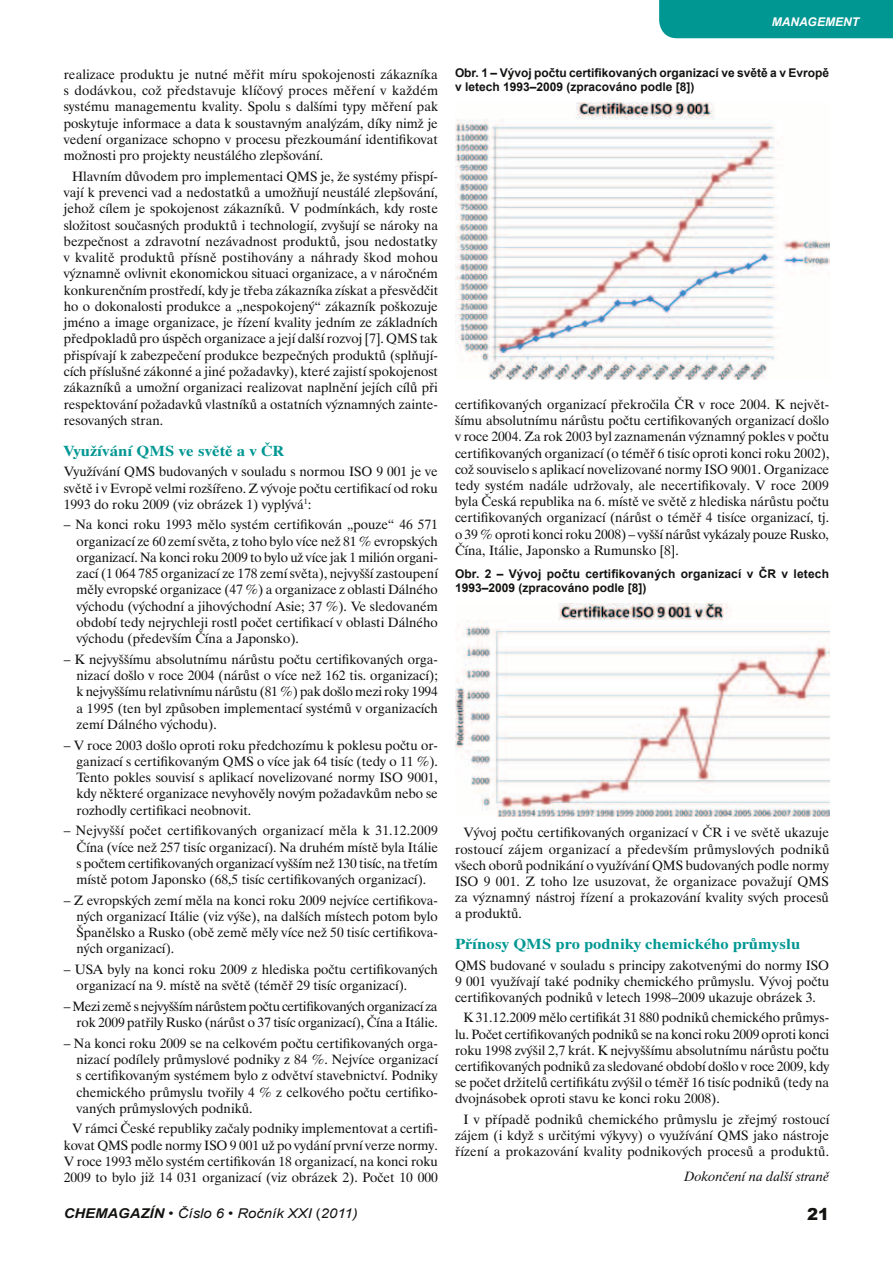
<style>
.page{position:relative;width:893px;height:1263px;background:#fff}
.page>*{position:absolute;margin:0;border:0;box-sizing:border-box;transform-origin:0 0}
.t1{font:900 16.5px "Arial";color:#121311}
.Mezinadpis{font:700 15px "Dutch 801 BTCE";color:#009793;scale:1.1 1}
.Základní_text{font:13.5px/16.4px "Dutch 801 BTCE";color:#121311;text-align:justify}
.Základní_text-2{font:13.5px/16.4px "Dutch 801 BTCE";letter-spacing:-.025em;color:#121311;text-align:right}
.t2{font:italic 13.5px "Arial";color:#121311;scale:1.1 1}
.Poděkování{font:italic 13.5px "Dutch 801 BTCE";color:#121311}
.Obr_Tab{font:700 12px/14.4px "Arial";color:#121311}
.Hlavička{font:italic 700 12px "Arial";color:#fff}
.s1{font-weight:700}
.s2{font-style:normal}
</style>
<div class="page">
<div style="left:659px;top:0;width:234px;height:38px;background:#009793"></div>
<img style="left:455px;top:603px;width:374px;height:214px">
<img style="left:455px;top:102px;width:374px;height:278px">
<p class="Hlavička" style="left:772px;top:14px;width:89px">MANAGEMENT</p>
<p class="Základní_text" style="left:64px;top:66px;width:376px">realizace produktu je nutné měřit míru spokojenosti zákazníka s dodávkou, což představuje klíčový proces měření v každém systému managementu kvality. Spolu s dalšími typy měření pak poskytuje informace a data k soustavným analýzám, díky nimž je vedení organizace schopno v procesu přezkoumání identifikovat možnosti pro projekty neustálého zlepšování.</p>
<p class="Základní_text" style="left:64px;top:168px;width:376px;text-indent:8px">Hlavním důvodem pro implementaci QMS je, že systémy přispí&shy;vají k prevenci vad a nedostatků a umožňují neustálé zlepšování, jehož cílem je spokojenost zákazníků. V podmínkách, kdy roste složitost současných produktů i technologií, zvyšují se nároky na bezpečnost a zdravotní nezávadnost produktů, jsou nedostatky v kvalitě produktů přísně postihovány a náhrady škod mohou významně ovlivnit ekonomickou situaci organizace, a v náročném konkurenčním prostředí, kdy je třeba zákazníka získat a přesvědčit ho o dokonalosti produkce a „nespokojený“ zákazník poškozuje jméno a image organizace, je řízení kvality jedním ze základních předpokladů pro úspěch organizace a její další rozvoj [7]. QMS tak přispívají k zabezpečení produkce bezpečných produktů (splňují&shy;cích příslušné zákonné a jiné požadavky), které zajistí spokojenost zákazníků a umožní organizaci realizovat naplnění jejích cílů při respektování požadavků vlastníků a ostatních významných zainte&shy;resovaných stran.</p>
<p class="Mezinadpis" style="left:64px;top:441px;width:202px">Využívání QMS ve světě a v ČR</p>
<p class="Základní_text" style="left:64px;top:463px;width:376px">Využívání QMS budovaných v souladu s normou ISO 9 001 je ve světě i v Evropě velmi rozšířeno. Z vývoje počtu certifikací od roku 1993 do roku 2009 (viz obrázek 1) vyplývá<sup>1</sup>:</p>
<p class="Základní_text" style="left:77px;top:516px;width:363px;text-indent:-13px">– Na konci roku 1993 mělo systém certifikován „pouze“ 46 571 organizací ze 60 zemí světa, z toho bylo více než 81 % evropských organizací. Na konci roku 2009 to bylo už více jak 1 milión organi&shy;zací (1 064 785 organizací ze 178 zemí světa), nejvyšší zastoupení měly evropské organizace (47 %) a organizace z oblasti Dálného východu (východní a jihovýchodní Asie; 37 %). Ve sledovaném období tedy nejrychleji rostl počet certifikací v oblasti Dálného východu (především Čína a Japonsko).</p>
<p class="Základní_text" style="left:77px;top:651px;width:363px;text-indent:-13px">– K nejvyššímu absolutnímu nárůstu počtu certifikovaných orga&shy;nizací došlo v roce 2004 (nárůst o více než 162 tis. organizací); k nejvyššímu relativnímu nárůstu (81 %) pak došlo mezi roky 1994 a 1995 (ten byl způsoben implementací systémů v organizacích zemí Dálného východu).</p>
<p class="Základní_text" style="left:77px;top:737px;width:363px;text-indent:-13px">– V roce 2003 došlo oproti roku předchozímu k poklesu počtu or&shy;ganizací s certifikovaným QMS o více jak 64 tisíc (tedy o 11 %).<br>Tento pokles souvisí s aplikací novelizované normy ISO 9001, kdy některé organizace nevyhověly novým požadavkům nebo se rozhodly certifikaci neobnovit.</p>
<p class="Základní_text" style="left:77px;top:822px;width:363px;text-indent:-13px">– Nejvyšší počet certifikovaných organizací měla k 31.12.2009<br>Čína (více než 257 tisíc organizací). Na druhém místě byla Itálie s počtem certifikovaných organizací vyšším než 130 tisíc, na třetím místě potom Japonsko (68,5 tisíc certifikovaných organizací).</p>
<p class="Základní_text" style="left:77px;top:892px;width:363px;text-indent:-13px">– Z evropských zemí měla na konci roku 2009 nejvíce certifikova&shy;ných organizací Itálie (viz výše), na dalších místech potom bylo Španělsko a Rusko (obě země měly více než 50 tisíc certifikova&shy;ných organizací).</p>
<p class="Základní_text" style="left:77px;top:961px;width:363px;text-indent:-13px">– USA byly na konci roku 2009 z hlediska počtu certifikovaných organizací na 9. místě na světě (téměř 29 tisíc organizací).</p>
<p class="Základní_text-2" style="left:64px;top:998px;width:376px">– Mezi země s nejvyšším nárůstem počtu certifikovaných organizací za rok 2009 patřily Rusko (nárůst o 37 tisíc organizací), Čína a Itálie.</p>
<p class="Základní_text" style="left:77px;top:1035px;width:363px;text-indent:-13px">– Na konci roku 2009 se na celkovém počtu certifikovaných orga&shy;nizací podílely průmyslové podniky z 84 %. Nejvíce organizací s certifikovaným systémem bylo z odvětví stavebnictví. Podniky chemického průmyslu tvořily 4 % z celkového počtu certifiko&shy;vaných průmyslových podniků.</p>
<p class="Základní_text" style="left:64px;top:1120px;width:376px;text-indent:8px">V rámci České republiky začaly podniky implementovat a certifi&shy;kovat QMS podle normy ISO 9 001 už po vydání první verze normy.<br>V roce 1993 mělo systém certifikován 18 organizací, na konci roku 2009 to bylo již 14 031 organizací (viz obrázek 2). Počet 10 000</p>
<p class="Obr_Tab" style="left:455px;top:66px;width:376px">Obr. 1 – Vývoj počtu certifikovaných organizací ve světě a v Evropě v letech 1993–2009 (zpracováno podle [8])</p>
<p class="Základní_text" style="left:455px;top:396px;width:376px">certifikovaných organizací překročila ČR v roce 2004. K největ&shy;šímu absolutnímu nárůstu počtu certifikovaných organizací došlo v roce 2004. Za rok 2003 byl zaznamenán významný pokles v počtu certifikovaných organizací (o téměř 6 tisíc oproti konci roku 2002), což souviselo s aplikací novelizované normy ISO 9001. Organizace tedy systém nadále udržovaly, ale necertifikovaly. V roce 2009 byla Česká republika na 6. místě ve světě z hlediska nárůstu počtu certifikovaných organizací (nárůst o téměř 4 tisíce organizací, tj. o 39 % oproti konci roku 2008) – vyšší nárůst vykázaly pouze Rusko, Čína, Itálie, Japonsko a Rumunsko [8].</p>
<p class="Obr_Tab" style="left:455px;top:567px;width:376px">Obr. 2 – Vývoj počtu certifikovaných organizací v ČR v letech<br>1993–2009 (zpracováno podle [8])</p>
<p class="Základní_text" style="left:455px;top:824px;width:376px;text-indent:8px">Vývoj počtu certifikovaných organizací v ČR i ve světě ukazuje rostoucí zájem organizací a především průmyslových podniků všech oborů podnikání o využívání QMS budovaných podle normy ISO 9 001. Z toho lze usuzovat, že organizace považují QMS za významný nástroj řízení a prokazování kvality svých procesů a produktů.</p>
<p class="Mezinadpis" style="left:455px;top:935px;width:315px">Přínosy QMS pro podniky chemického průmyslu</p>
<p class="Základní_text" style="left:455px;top:957px;width:376px">QMS budované v souladu s principy zakotvenými do normy ISO 9 001 využívají také podniky chemického průmyslu. Vývoj počtu certifikovaných podniků v letech 1998–2009 ukazuje obrázek 3.</p>
<p class="Základní_text" style="left:455px;top:1009px;width:376px;text-indent:8px">K 31.12.2009 mělo certifikát 31 880 podniků chemického průmys&shy;lu. Počet certifikovaných podniků se na konci roku 2009 oproti konci roku 1998 zvýšil 2,7 krát. K nejvyššímu absolutnímu nárůstu počtu certifikovaných podniků za sledované období došlo v roce 2009, kdy se počet držitelů certifikátu zvýšil o téměř 16 tisíc podniků (tedy na dvojnásobek oproti stavu ke konci roku 2008).</p>
<p class="Základní_text" style="left:455px;top:1111px;width:376px;text-indent:8px">I v případě podniků chemického průmyslu je zřejmý rostoucí zájem (i když s určitými výkyvy) o využívání QMS jako nástroje řízení a prokazování kvality podnikových procesů a produktů.</p>
<p class="Poděkování" style="left:685px;top:1168px;width:146px">Dokončení na další straně</p>
<p class="t2" style="left:64px;top:1204px;width:269px"><span class="s1">CHEMAGAZÍN</span> • Číslo 6 • Ročník XXI <span class="s2">(</span>2011)</p>
<p class="t1" style="left:807px;top:1202px;width:24px">21</p>
</div>
